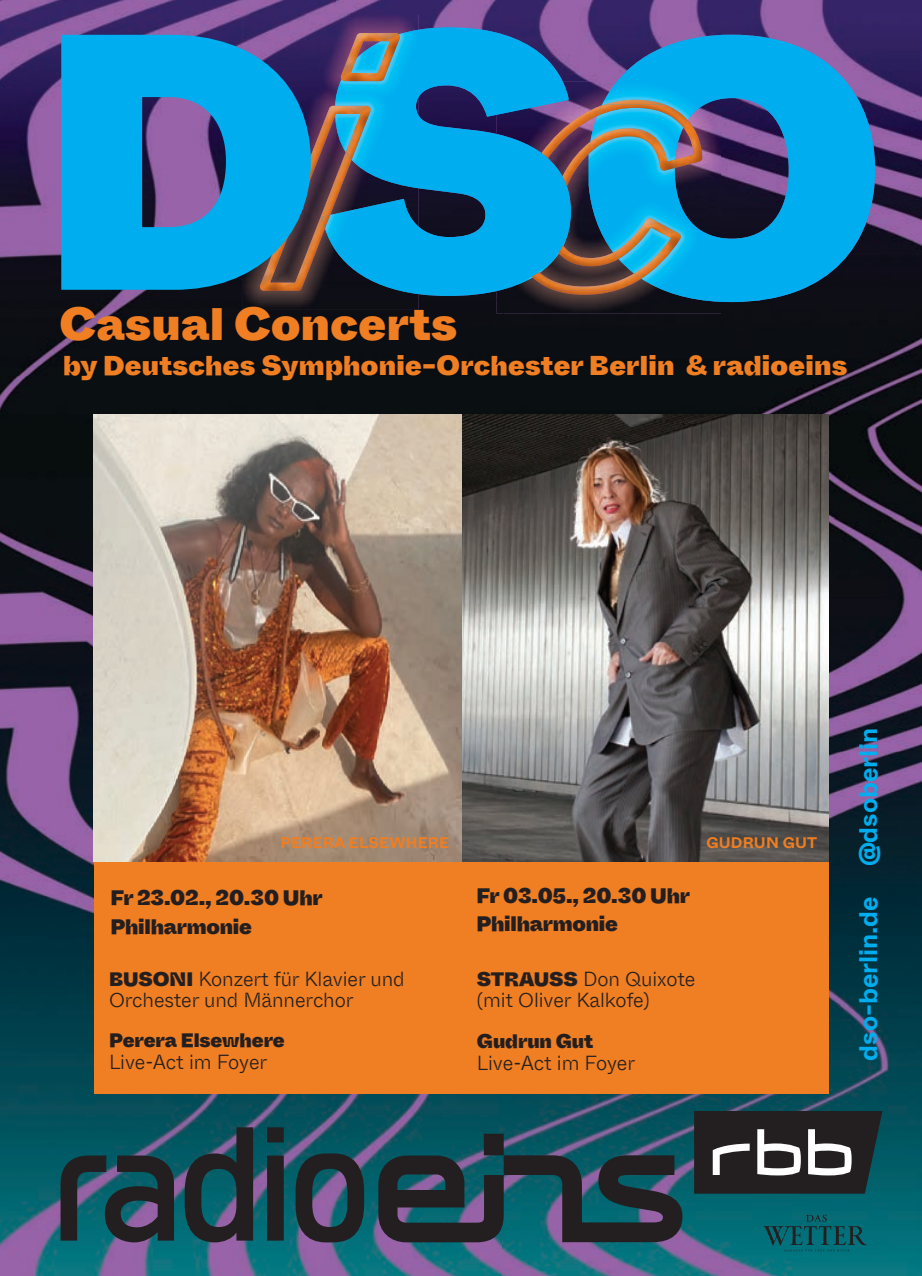
<style>
.page{position:relative;width:922px;height:1276px;background:#fff}
.page>*{position:absolute;margin:0;border:0;box-sizing:border-box;transform-origin:0 0}
.t1{font:900 46.25px "ABC Whyte Inktrap";letter-spacing:.01em;color:#f07e22}
.t2{font:900 27.75px "ABC Whyte Inktrap";letter-spacing:.01em;color:#f07e22}
.t3{font:700 25.25px "ABC Whyte";color:#00aeef}
.t4{font:900 21.25px/28.5px "ABC Whyte Inktrap";letter-spacing:-.01em;color:#231f20}
.t5{font:300 19.75px/20.8px "ABC Whyte Inktrap";letter-spacing:-.005em;color:#231f20}
.t6{font:900 19.75px "ABC Whyte Inktrap";letter-spacing:-.005em;color:#231f20}
.t7{font:700 15.25px "ABC Whyte";letter-spacing:.01em;color:#f07e22}
.s1{font-weight:900}
</style>
<div class="page">
<img style="left:0;top:376px;width:502px;height:900px">
<img style="left:502px;top:300px;width:419px;height:976px">
<img style="left:0;top:0;width:250px;height:376px">
<div style="left:250px;top:300px;width:254px;height:76px;background:#0b0e13"></div>
<img style="left:335px;top:0;width:167px;height:300px">
<img style="left:671px;top:0;width:250px;height:300px">
<img style="left:502px;top:0;width:169px;height:82px">
<img style="left:250px;top:0;width:85px;height:15px">
<div style="left:94px;top:476px;width:734px;height:618px;background:#f07e22"></div>
<img style="left:94px;top:415px;width:734px;height:446px">
<svg style="left:588px;top:35px;width:286px;height:267px;fill:#00aeef"></svg>
<img style="left:496px;top:82px;width:224px;height:231px">
<img style="left:588px;top:82px;width:132px;height:220px">
<img style="left:605px;top:100px;width:59px;height:4px">
<img style="left:570px;top:290px;width:45px;height:5px">
<img style="left:570px;top:105px;width:132px;height:185px">
<img style="left:588px;top:104px;width:99px;height:175px">
<svg style="left:418px;top:27px;width:152px;height:268px;fill:#00aeef"></svg>
<img style="left:242px;top:15px;width:176px;height:294px">
<img style="left:325px;top:30px;width:93px;height:263px">
<img style="left:341px;top:33px;width:57px;height:1px">
<img style="left:341px;top:34px;width:59px;height:47px">
<img style="left:260px;top:106px;width:91px;height:185px">
<img style="left:322px;top:106px;width:48px;height:122px">
<svg style="left:61px;top:35px;width:250px;height:255px;fill:#00aeef"></svg>
<svg style="left:378px;top:1133px;width:304px;height:109px"></svg>
<svg style="left:185px;top:1127px;width:68px;height:115px"></svg>
<svg style="left:295px;top:1153px;width:69px;height:89px"></svg>
<svg style="left:267px;top:1127px;width:17px;height:113px"></svg>
<svg style="left:61px;top:1155px;width:113px;height:87px"></svg>
<svg style="left:694px;top:1111px;width:188px;height:82px"></svg>
<svg style="left:762px;top:1214px;width:104px;height:37px"></svg>
<h1 class="t1" style="left:59px;top:292px;width:399px">Casual Concerts</h1>
<h2 class="t2" style="left:63px;top:346px;width:785px">by Deutsches Symphonie-Orchester Berlin &amp; radioeins</h2>
<p class="t7" style="left:280px;top:833px;width:170px">PERERA ELSEWHERE</p>
<p class="t7" style="left:706px;top:833px;width:112px">GUDRUN GUT</p>
<p class="t4" style="left:110px;top:883px;width:214px">Fr 23.02., 20.30 Uhr<br>Philharmonie</p>
<p class="t4" style="left:476px;top:881px;width:215px">Fr 03.05., 20.30 Uhr<br>Philharmonie</p>
<p class="t5" style="left:109px;top:969px;width:297px"><span class="s1">BUSONI</span> Konzert für Klavier und<br>Orchester und Männerchor</p>
<p class="t6" style="left:109px;top:1026px;width:177px">Perera Elsewhere</p>
<p class="t5" style="left:109px;top:1052px;width:160px">Live-Act im Foyer</p>
<p class="t5" style="left:477px;top:969px;width:220px"><span class="s1">STRAUSS</span> Don Quixote (mit Oliver Kalkofe)</p>
<p class="t6" style="left:477px;top:1028px;width:118px">Gudrun Gut</p>
<p class="t5" style="left:477px;top:1053px;width:160px">Live-Act im Foyer</p>
<p class="t3" style="left:851px;top:1060px;width:334px;rotate:-90deg">dso-berlin.de @dsoberlin</p>
</div>
